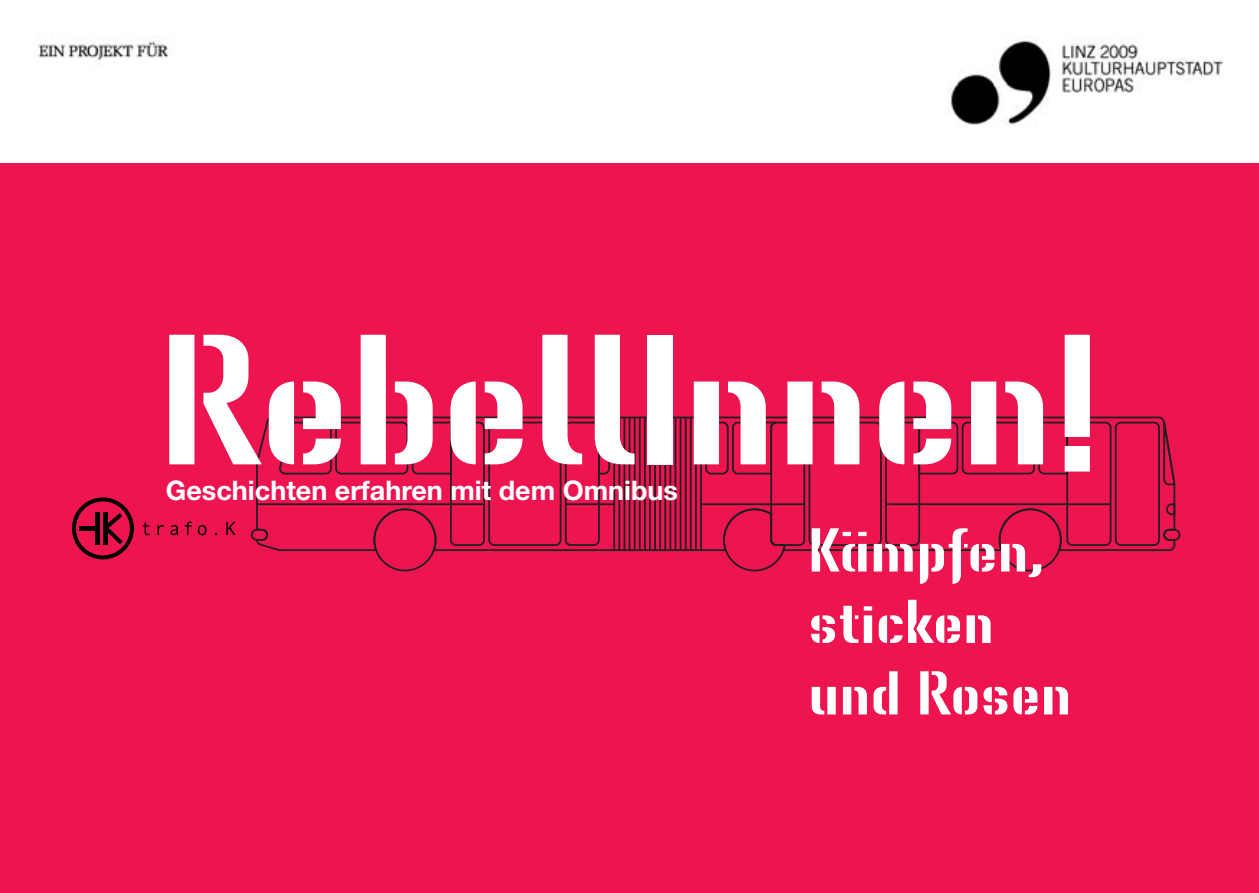
<style>
.page{position:relative;width:1259px;height:893px;background:#ed1450}
.page>*{position:absolute;margin:0;border:0;box-sizing:border-box;transform-origin:0 0}
.t1{font:700 180px "Lore";color:#fff}
.t2{font:700 60px/71.4px "Lore";color:#fff}
.t3{font:700 27px "Helvetica Neue";color:#fff}
</style>
<div class="page">
<svg style="left:725px;top:552px;width:59px;height:20px"></svg>
<svg style="left:256px;top:416px;width:920px;height:136px"></svg>
<svg style="left:1165px;top:502px;width:11px;height:14px"></svg>
<svg style="left:1162px;top:421px;width:14px;height:65px"></svg>
<div style="left:251px;top:529px;width:17px;height:12px;border:2px solid #231f20;border-radius:5px"></div>
<div style="left:1163px;top:529px;width:17px;height:12px;border:2px solid #231f20;border-radius:5px"></div>
<svg style="left:72px;top:497px;width:62px;height:62px"></svg>
<svg style="left:143px;top:523px;width:7px;height:12px"></svg>
<svg style="left:157px;top:525px;width:7px;height:10px"></svg>
<svg style="left:170px;top:525px;width:8px;height:10px"></svg>
<svg style="left:184px;top:522px;width:8px;height:13px"></svg>
<svg style="left:198px;top:525px;width:8px;height:10px"></svg>
<svg style="left:226px;top:522px;width:10px;height:13px"></svg>
<div style="left:1px;top:0;width:1258px;height:162px;background:#fff"></div>
<h1 class="t1" style="left:158px;top:344px;width:943px">RebellInnen!</h1>
<p class="t3" style="left:166px;top:481px;width:514px">Geschichten erfahren mit dem Omnibus</p>
<h2 class="t2" style="left:808px;top:522px;width:265px">Kämpfen, sticken und Rosen</h2>
</div>
